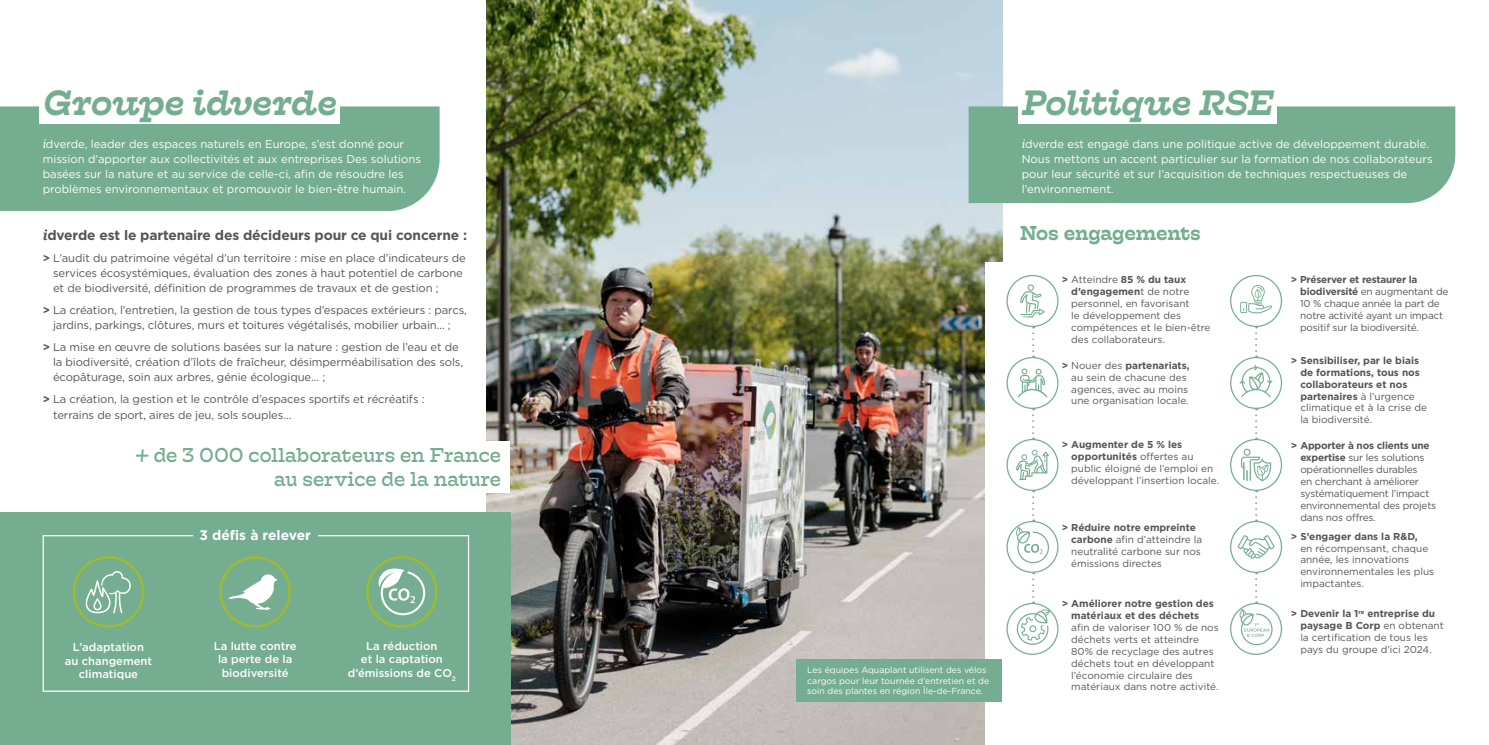
<style>
.page{position:relative;width:1489px;height:745px;background:#fff}
.page>*{position:absolute;margin:0;border:0;box-sizing:border-box;transform-origin:0 0}
.t1{font:italic 500 35px "Hatch";letter-spacing:-.01em;color:#75ad91}
.t2{font:20px/24px "Hatch";color:#75ad91;text-align:right}
.t3{font:500 20px "Hatch";letter-spacing:-.01em;color:#75ad91}
.t4{font:700 13.75px "Gotham";letter-spacing:-.01em;color:#555}
.t5{font:700 13.75px "Gotham";color:#fff}
.t6{font:11.25px/15px "Gotham";letter-spacing:-.01em;color:#555}
.t7{font:11.25px/15px "Gotham";color:#fff}
.t8{font:500 11.25px/13.5px "Gotham";color:#fff;text-align:center}
.t9{font:10px/11.9px "Gotham";color:#555}
.t10{font:10px/11.9px "Gotham";letter-spacing:-.02em;color:#555}
.t11{font:700 10px/11.9px "Gotham";color:#555;text-align:center}
.t12{font:8.75px/10.5px "Gotham";color:#fff}
.s1{font-family:"Droid Serif";font-style:italic}
.s2{font-weight:700}
.s3{font-weight:400}
</style>
<div class="page">
<img style="left:487px;top:0;width:515px;height:744px">
<div style="left:985px;top:262px;width:34px;height:482px;background:#fff"></div>
<div style="left:968px;top:106px;width:487px;height:97px;background:#75ad91"></div>
<div style="left:0;top:106px;width:439px;height:105px;background:#75ad91"></div>
<div style="left:1018px;top:85px;width:258px;height:39px;background:#fff"></div>
<div style="left:39px;top:85px;width:301px;height:39px;background:#fff"></div>
<svg style="left:1032px;top:327px;width:2px;height:29px"></svg>
<svg style="left:1032px;top:408px;width:2px;height:30px"></svg>
<div style="left:1006px;top:275px;width:52px;height:52px;border:1px solid #75ad91;border-radius:50%"></div>
<svg style="left:1020px;top:284px;width:24px;height:33px"></svg>
<div style="left:1006px;top:356px;width:52px;height:52px;border:1px solid #75ad91;border-radius:50%"></div>
<svg style="left:1017px;top:368px;width:30px;height:29px"></svg>
<div style="left:1006px;top:438px;width:52px;height:52px;border:1px solid #75ad91;border-radius:50%"></div>
<svg style="left:1016px;top:449px;width:32px;height:31px"></svg>
<div style="left:1006px;top:520px;width:52px;height:52px;border:1px solid #75ad91;border-radius:50%"></div>
<svg style="left:1014px;top:490px;width:34px;height:73px"></svg>
<div style="left:1006px;top:602px;width:52px;height:52px;border:1px solid #75ad91;border-radius:50%"></div>
<svg style="left:1015px;top:572px;width:34px;height:72px"></svg>
<svg style="left:1254px;top:490px;width:2px;height:30px"></svg>
<svg style="left:1254px;top:408px;width:2px;height:30px"></svg>
<div style="left:1229px;top:520px;width:52px;height:52px;border:1px solid #75ad91;border-radius:50%"></div>
<svg style="left:1237px;top:535px;width:37px;height:23px"></svg>
<div style="left:1229px;top:356px;width:52px;height:52px;border:1px solid #75ad91;border-radius:50%"></div>
<svg style="left:1239px;top:364px;width:33px;height:33px"></svg>
<div style="left:1229px;top:275px;width:52px;height:52px;border:1px solid #75ad91;border-radius:50%"></div>
<svg style="left:1240px;top:285px;width:31px;height:29px"></svg>
<div style="left:1229px;top:438px;width:52px;height:52px;border:1px solid #75ad91;border-radius:50%"></div>
<svg style="left:1241px;top:448px;width:30px;height:33px"></svg>
<div style="left:1229px;top:602px;width:52px;height:52px;border:1px solid #75ad91;border-radius:50%"></div>
<svg style="left:1238px;top:572px;width:34px;height:72px"></svg>
<div style="left:796px;top:658px;width:206px;height:43px;background:#75ad91"></div>
<div style="left:0;top:512px;width:510px;height:232px;background:#75ad91"></div>
<svg style="left:42px;top:535px;width:428px;height:157px"></svg>
<div style="left:283px;top:441px;width:227px;height:51px;background:#fff"></div>
<h1 class="t1" style="left:43px;top:79px;width:295px">Groupe idverde</h1>
<p class="t7" style="left:43px;top:136px;width:380px"><span class="s1">i</span>dverde, leader des espaces naturels en Europe, s’est donné pour mission d’apporter aux collectivités et aux entreprises Des solutions basées sur la nature et au service de celle-ci, afin de résoudre les problèmes environnementaux et promouvoir le bien-être humain.</p>
<h3 class="t4" style="left:43px;top:226px;width:426px"><span class="s1">i</span>dverde est le partenaire des décideurs pour ce qui concerne :</h3>
<p class="t6" style="left:53px;top:250px;width:414px;text-indent:-10px"><span class="s2">&gt;</span> L’audit du patrimoine végétal d’un territoire : mise en place d’indicateurs de services écosystémiques, évaluation des zones à haut potentiel de carbone et de biodiversité, définition de programmes de travaux et de gestion ;</p>
<p class="t6" style="left:43px;top:302px;width:426px;text-align:center"><span class="s2">&gt;</span> La création, l’entretien, la gestion de tous types d’espaces extérieurs : parcs, jardins, parkings, clôtures, murs et toitures végétalisés, mobilier urbain… ;</p>
<p class="t6" style="left:53px;top:339px;width:411px;text-indent:-10px"><span class="s2">&gt;</span> La mise en œuvre de solutions basées sur la nature : gestion de l’eau et de la biodiversité, création d’îlots de fraîcheur, désimperméabilisation des sols, écopâturage, soin aux arbres, génie écologique… ;</p>
<p class="t6" style="left:53px;top:391px;width:373px;text-indent:-10px"><span class="s2">&gt;</span> La création, la gestion et le contrôle d’espaces sportifs et récréatifs : terrains de sport, aires de jeu, sols souples…</p>
<h2 class="t2" style="left:135px;top:442px;width:367px">+ de 3 000 collaborateurs en France au service de la nature</h2>
<h3 class="t5" style="left:199px;top:525px;width:113px">3 défis à relever</h3>
<p class="t8" style="left:65px;top:639px;width:89px">L’adaptation au changement climatique</p>
<p class="t8" style="left:214px;top:638px;width:84px">La lutte contre la perte de la biodiversité</p>
<p class="t8" style="left:348px;top:638px;width:109px">La réduction<br>et la captation d’émissions de CO<sub>2</sub></p>
<p class="t12" style="left:807px;top:664px;width:183px">Les équipes Aquaplant utilisent des vélos cargos pour leur tournée d’entretien et de soin des plantes en région Île-de-France.</p>
<h1 class="t1" style="left:1021px;top:79px;width:253px">Politique RSE</h1>
<p class="t7" style="left:1021px;top:136px;width:412px"><span class="s1">i</span>dverde est engagé dans une politique active de développement durable.<br>Nous mettons un accent particulier sur la formation de nos collaborateurs pour leur sécurité et sur l’acquisition de techniques respectueuses de l’environnement.</p>
<h2 class="t3" style="left:1020px;top:219px;width:182px">Nos engagements</h2>
<p class="t9" style="left:1071px;top:273px;width:141px;text-indent:-9px"><span class="s2">&gt;</span> Atteindre <span class="s2">85 % du taux d’engagemen</span>t de notre personnel, en favorisant<br>le développement des compétences et le bien-être des collaborateurs.</p>
<p class="t9" style="left:1071px;top:359px;width:120px;text-indent:-9px"><span class="s2">&gt;</span> Nouer des <span class="s2">partenariats, </span>au sein de chacune des agences, avec au moins une organisation locale.</p>
<p class="t9" style="left:1071px;top:438px;width:149px;text-indent:-9px"><span class="s2">&gt; Augmenter de 5 % les opportunités</span> offertes au public éloigné de l’emploi en développant l’insertion locale.</p>
<p class="t9" style="left:1071px;top:521px;width:132px;text-indent:-9px"><span class="s2">&gt; Réduire notre empreinte carbone</span> afin d’atteindre la neutralité carbone sur nos émissions directes</p>
<p class="t11" style="left:1061px;top:597px;width:153px">&gt; Améliorer notre gestion des matériaux et des déchets</p>
<p class="t9" style="left:1071px;top:621px;width:149px">afin de valoriser 100 % de nos déchets verts et atteindre<br>80% de recyclage des autres déchets tout en développant l’économie circulaire des matériaux dans notre activité.</p>
<p class="t10" style="left:1299px;top:273px;width:150px;text-indent:-9px"><span class="s2">&gt; Préserver et restaurer la biodiversité</span> en augmentant de<br>10 % chaque année la part de notre activité ayant un impact positif sur la biodiversité.</p>
<p class="t11" style="left:1300px;top:354px;width:128px;text-align:left;text-indent:-9px">&gt; Sensibiliser, par le biais de formations, tous nos collaborateurs et nos partenaires <span class="s3">à l’urgence climatique et à la crise de la biodiversité.</span></p>
<p class="t10" style="left:1300px;top:439px;width:137px;text-indent:-9px"><span class="s2">&gt; Apporter à nos clients une expertise</span> sur les solutions opérationnelles durables<br>en cherchant à améliorer systématiquement l’impact environnemental des projets dans nos offres.</p>
<p class="t11" style="left:1290px;top:529px;width:128px">&gt; S’engager dans la R&amp;D,</p>
<p class="t9" style="left:1300px;top:541px;width:135px">en récompensant, chaque année, les innovations environnementales les plus impactantes.</p>
<p class="t9" style="left:1300px;top:607px;width:145px;text-indent:-9px"><span class="s2">&gt; Devenir la 1</span><sup>re</sup> <span class="s2">entreprise du paysage B Corp</span> en obtenant la certification de tous les pays du groupe d’ici 2024.</p>
</div>
